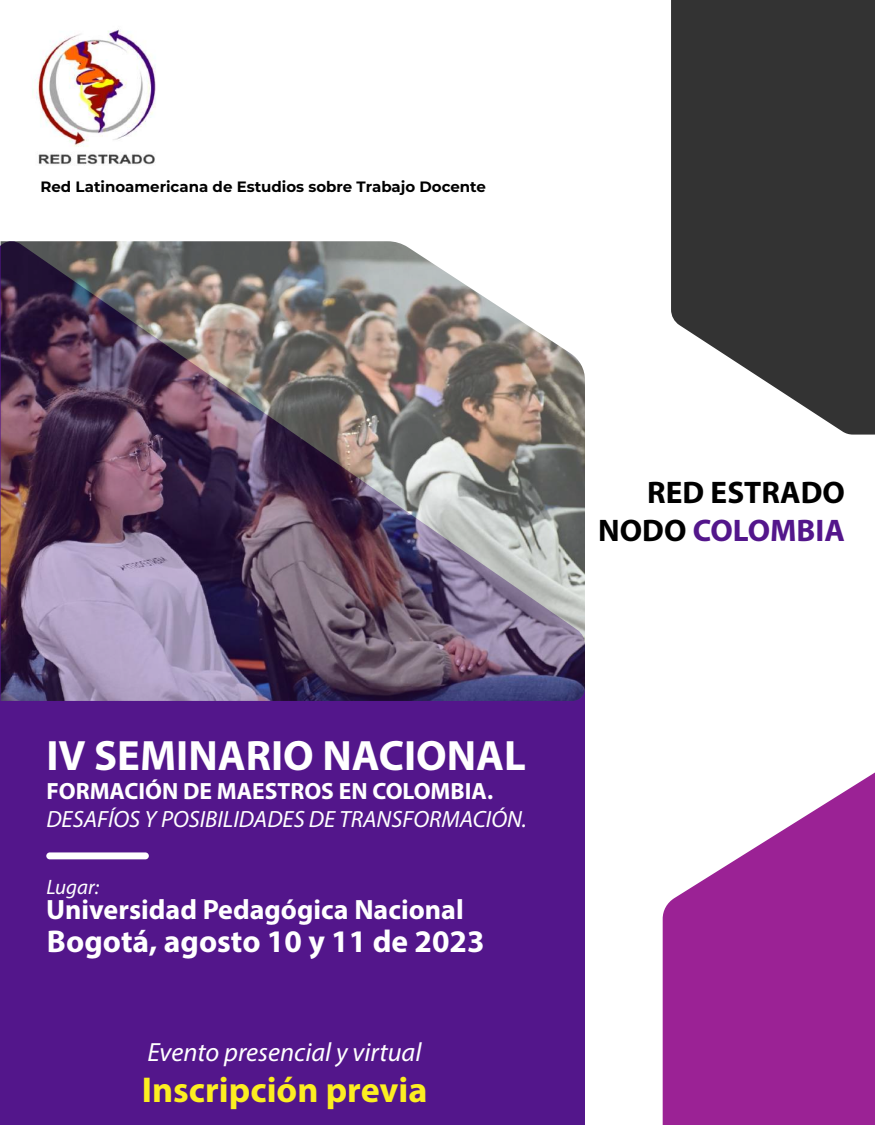
<style>
.page{position:relative;width:875px;height:1125px;background:#fff}
.page>*{position:absolute;margin:0;border:0;box-sizing:border-box;transform-origin:0 0}
.t1{font:700 42.62px "Myriad Pro";color:#fff}
.t2{font:700 36px "Myriad Pro";color:#fcee21}
.t3{font:700 31.62px "Myriad Pro";color:#fff}
.t4{font:700 31.25px/37.5px "Myriad Pro";color:#000;text-align:right}
.t5{font:700 28px "Myriad Pro";color:#fff}
.t6{font:italic 26.38px "Myriad Pro";color:#fff}
.t7{font:italic 23.62px "Myriad Pro";color:#fff}
.t8{font:700 23.62px "Myriad Pro";color:#fff}
.t9{font:italic 20.88px "Myriad Pro";color:#fff}
.t10{font:700 15px "Montserrat";color:#000}
.s1{color:#53168b}
</style>
<div class="page">
<div style="left:0;top:241px;width:585px;height:884px;background:#53168b"></div>
<svg style="left:671px;top:0;width:204px;height:435px;background:#4a4a4a"></svg>
<svg style="left:663px;top:772px;width:212px;height:353px;fill:#9b2295"></svg>
<img style="left:32px;top:29px;width:124px;height:136px">
<div style="left:46px;top:852px;width:103px;height:7px;background:#fff;border-radius:3px"></div>
<img style="left:1px;top:241px;width:584px;height:460px">
<p class="t10" style="left:40px;top:176px;width:447px">Red Latinoamericana de Estudios sobre Trabajo Docente</p>
<h3 class="t4" style="left:598px;top:473px;width:248px">RED ESTRADO<br>NODO <span class="s1">COLOMBIA</span></h3>
<h1 class="t1" style="left:46px;top:728px;width:481px">IV SEMINARIO NACIONAL</h1>
<h3 class="t8" style="left:46px;top:775px;width:448px">FORMACIÓN DE MAESTROS EN COLOMBIA.</h3>
<h3 class="t7" style="left:46px;top:804px;width:482px">DESAFÍOS Y POSIBILIDADES DE TRANSFORMACIÓN.</h3>
<h3 class="t9" style="left:46px;top:874px;width:55px">Lugar:</h3>
<h3 class="t5" style="left:46px;top:892px;width:419px">Universidad Pedagógica Nacional</h3>
<h3 class="t3" style="left:47px;top:920px;width:439px">Bogotá, agosto 10 y 11 de 2023</h3>
<h3 class="t6" style="left:147px;top:1036px;width:276px">Evento presencial y virtual</h3>
<h2 class="t2" style="left:142px;top:1066px;width:287px">Inscripción previa</h2>
</div>
